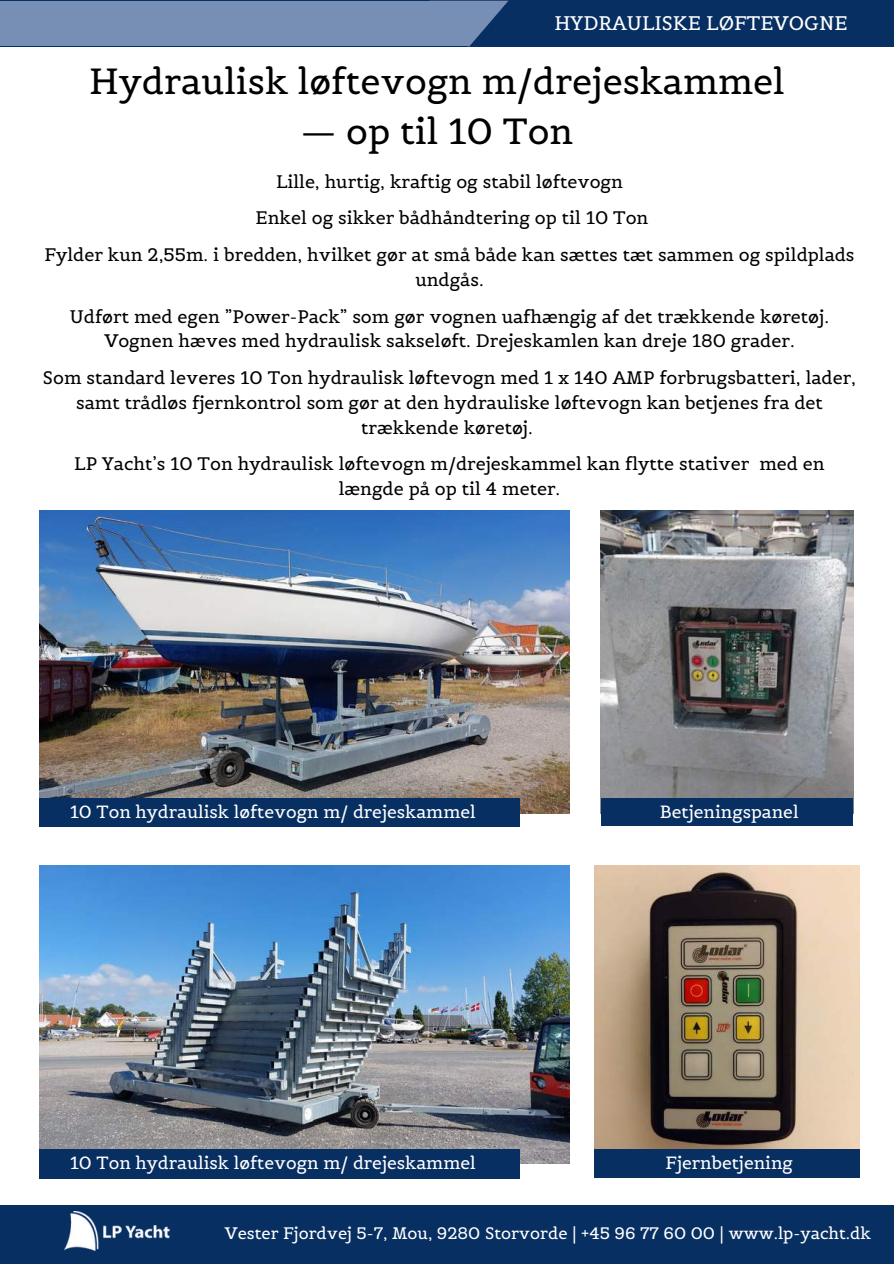
<style>
.page{position:relative;width:894px;height:1264px;background:#fff}
.page>*{position:absolute;margin:0;border:0;box-sizing:border-box;transform-origin:0 0}
.t1{font:36px "Belgrano";color:#000}
.t2{font:19.5px "Belgrano";color:#fff}
.t3{font:18px/36.8px "Belgrano";color:#000;text-align:center}
.t4{font:17.55px "Belgrano";color:#fff}
.t5{font:16.5px "Belgrano";color:#fff}
</style>
<div class="page">
<div style="left:0;top:0;width:893px;height:47px;background:#082f62"></div>
<div style="left:0;top:1204px;width:893px;height:59px;background:#082f62"></div>
<img style="left:65px;top:1211px;width:104px;height:39px">
<svg style="left:429px;top:1px;width:79px;height:46px"></svg>
<div style="left:0;top:1px;width:468px;height:44px;background:#778fb4"></div>
<img style="left:600px;top:510px;width:252px;height:288px">
<img style="left:39px;top:865px;width:530px;height:298px">
<img style="left:594px;top:865px;width:265px;height:284px">
<img style="left:39px;top:510px;width:530px;height:303px">
<div style="left:39px;top:798px;width:481px;height:28px;background:#082f62"></div>
<div style="left:594px;top:1149px;width:265px;height:29px;background:#082f62"></div>
<div style="left:600px;top:798px;width:252px;height:28px;background:#082f62"></div>
<div style="left:39px;top:1149px;width:481px;height:29px;background:#082f62"></div>
<p class="t2" style="left:554px;top:10px;width:295px">HYDRAULISKE LØFTEVOGNE</p>
<h1 class="t1" style="left:89px;top:59px;width:696px">Hydraulisk løftevogn m/drejeskammel</h1>
<h1 class="t1" style="left:300px;top:108px;width:274px">— op til 10 Ton</h1>
<p class="t3" style="left:44px;top:163px;width:811px">Lille, hurtig, kraftig og stabil løftevogn<br>Enkel og sikker bådhåndtering op til 10 Ton<br>Fylder kun 2,55m. i bredden, hvilket gør at små både kan sættes tæt sammen og spildplads</p>
<p class="t3" style="left:70px;top:261px;width:760px">undgås.<br>Udført med egen ”Power-Pack” som gør vognen uafhængig af det trækkende køretøj.</p>
<p class="t3" style="left:43px;top:322px;width:814px">Vognen hæves med hydraulisk sakseløft. Drejeskamlen kan dreje 180 grader.<br>Som standard leveres 10 Ton hydraulisk løftevogn med 1 x 140 AMP forbrugsbatteri, lader,</p>
<p class="t3" style="left:76px;top:390px;width:748px;line-height:24.8px">samt trådløs fjernkontrol som gør at den hydrauliske løftevogn kan betjenes fra det trækkende køretøj.</p>
<p class="t3" style="left:74px;top:451px;width:751px;line-height:24.8px">LP Yacht’s 10 Ton hydraulisk løftevogn m/drejeskammel kan flytte stativer med en længde på op til 4 meter.</p>
<p class="t4" style="left:70px;top:800px;width:407px">10 Ton hydraulisk løftevogn m/ drejeskammel</p>
<p class="t4" style="left:70px;top:1151px;width:407px">10 Ton hydraulisk løftevogn m/ drejeskammel</p>
<p class="t4" style="left:659px;top:800px;width:140px">Betjeningspanel</p>
<p class="t4" style="left:665px;top:1151px;width:129px">Fjernbetjening</p>
<p class="t5" style="left:225px;top:1222px;width:647px">Vester Fjordvej 5-7, Mou, 9280 Storvorde | +45 96 77 60 00 | www.lp-yacht.dk</p>
</div>
